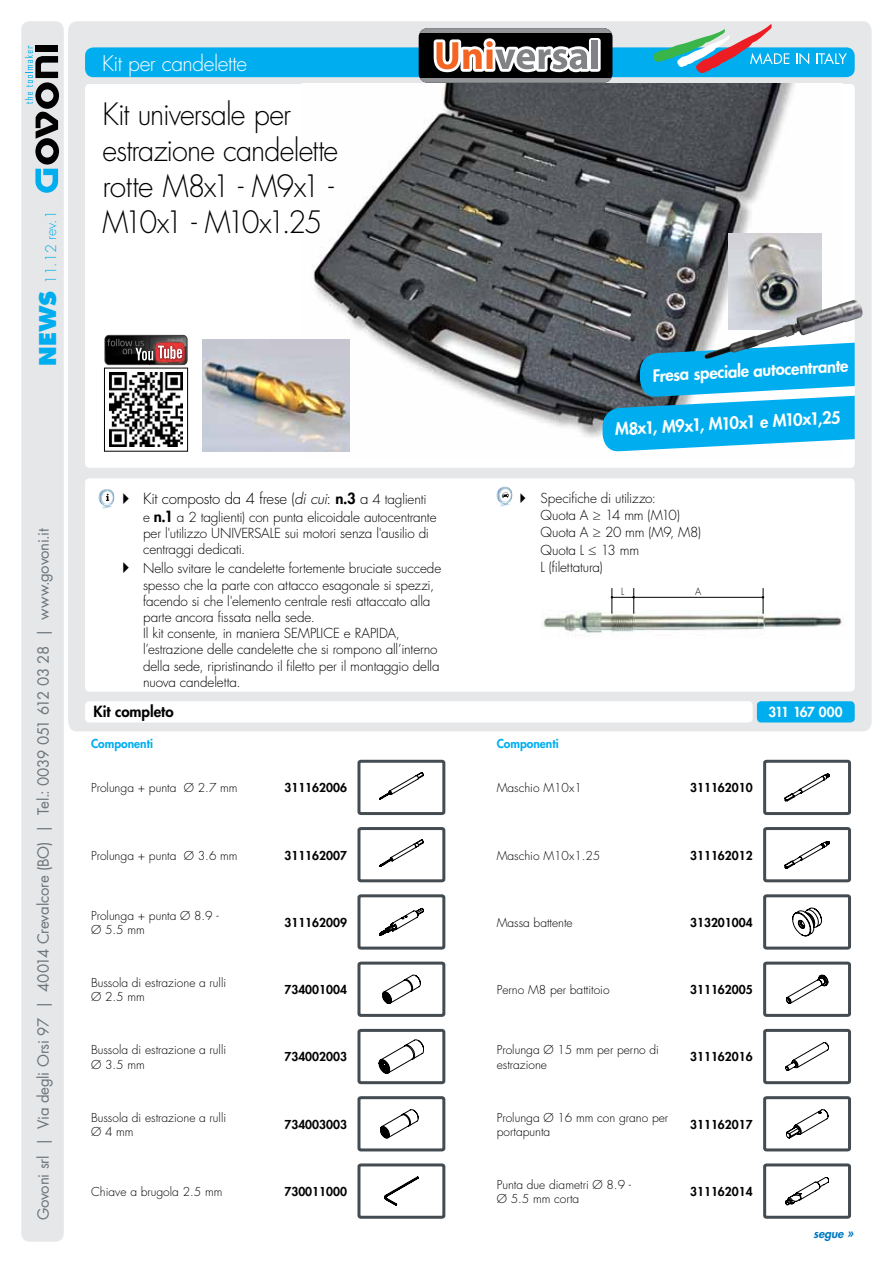
<style>
.page{position:relative;width:893px;height:1263px;background:#fff}
.page>*{position:absolute;margin:0;border:0;box-sizing:border-box;transform-origin:0 0}
.t1{font:300 30px/36px "Futura Std";letter-spacing:-.035em;color:#000;scale:.96 1}
.t2{font:300 21px "Futura Std";letter-spacing:-.02em;color:#fff}
.t3{font:800 16.5px "Futura Std";color:#fff}
.t4{font:15px "Futura Std";letter-spacing:-.02em;color:#6a757c}
.t5{font:300 15px "Futura Std";letter-spacing:-.01em;color:#000}
.t6{font:800 15px "Futura Std";color:#000}
.t7{font:300 14.25px "Futura Std";color:#00aeef}
.t8{font:300 13.5px/16.2px "Futura Std";letter-spacing:-.01em;color:#000}
.t9{font:800 13.5px "Futura Std";letter-spacing:-.05em;color:#fff}
.t10{font:300 12px/14.4px "Futura Std";color:#000}
.t11{font:800 12px "Futura Std";color:#000}
.t12{font:800 12px "Futura Std";color:#00aeef}
.t13{font:italic 800 12px "Futura Std";color:#0079c1}
.t14{font:300 9.6px "Futura Std";color:#000}
.s1{font-weight:800;font-size:22.5px}
.s2{font-style:italic}
.s3{font-weight:800}
.s4{font-size:13.5px}
.s5{font-weight:800;font-size:15px}
</style>
<div class="page">
<div style="left:68px;top:21px;width:804px;height:710px;background:#e6e7e8"></div>
<div style="left:85px;top:84px;width:770px;height:384px;background:#fff;border-radius:4px"></div>
<img style="left:303px;top:84px;width:519px;height:368px">
<div style="left:21px;top:21px;width:43px;height:1221px;background:#e6e7e8;border-radius:9px"></div>
<div style="left:35px;top:45px;width:23px;height:7px;background:#000"></div>
<svg style="left:25px;top:46px;width:34px;height:147px"></svg>
<svg style="left:379px;top:772px;width:45px;height:28px"></svg>
<div style="left:357px;top:760px;width:88px;height:55px;border:3px solid #444c51;border-radius:2px"></div>
<svg style="left:379px;top:840px;width:45px;height:27px"></svg>
<div style="left:357px;top:827px;width:88px;height:55px;border:3px solid #444c51;border-radius:2px"></div>
<svg style="left:379px;top:908px;width:45px;height:28px"></svg>
<div style="left:357px;top:894px;width:88px;height:55px;border:3px solid #444c51;border-radius:2px"></div>
<svg style="left:382px;top:975px;width:38px;height:28px"></svg>
<div style="left:357px;top:961px;width:88px;height:56px;border:3px solid #444c51;border-radius:2px"></div>
<svg style="left:379px;top:1040px;width:45px;height:33px"></svg>
<div style="left:357px;top:1029px;width:88px;height:55px;border:3px solid #444c51;border-radius:2px"></div>
<svg style="left:380px;top:1109px;width:38px;height:29px"></svg>
<div style="left:357px;top:1096px;width:88px;height:55px;border:3px solid #444c51;border-radius:2px"></div>
<svg style="left:384px;top:1177px;width:34px;height:28px"></svg>
<div style="left:357px;top:1163px;width:88px;height:56px;border:3px solid #444c51;border-radius:2px"></div>
<svg style="left:785px;top:774px;width:44px;height:27px"></svg>
<div style="left:763px;top:760px;width:88px;height:55px;border:3px solid #444c51;border-radius:2px"></div>
<svg style="left:785px;top:841px;width:44px;height:27px"></svg>
<div style="left:763px;top:827px;width:88px;height:55px;border:3px solid #444c51;border-radius:2px"></div>
<svg style="left:792px;top:908px;width:30px;height:28px"></svg>
<div style="left:763px;top:894px;width:88px;height:55px;border:3px solid #444c51;border-radius:2px"></div>
<svg style="left:786px;top:975px;width:42px;height:28px"></svg>
<div style="left:763px;top:961px;width:88px;height:56px;border:3px solid #444c51;border-radius:2px"></div>
<svg style="left:785px;top:1042px;width:44px;height:29px"></svg>
<div style="left:763px;top:1029px;width:88px;height:55px;border:3px solid #444c51;border-radius:2px"></div>
<svg style="left:786px;top:1109px;width:42px;height:29px"></svg>
<div style="left:763px;top:1096px;width:88px;height:55px;border:3px solid #444c51;border-radius:2px"></div>
<svg style="left:785px;top:1177px;width:44px;height:28px"></svg>
<div style="left:763px;top:1163px;width:88px;height:56px;border:3px solid #444c51;border-radius:2px"></div>
<div style="left:85px;top:478px;width:770px;height:213px;background:#fff;border-radius:4px"></div>
<svg style="left:99px;top:489px;width:16px;height:20px"></svg>
<svg style="left:497px;top:486px;width:16px;height:21px"></svg>
<img style="left:542px;top:611px;width:302px;height:26px">
<svg style="left:611px;top:588px;width:24px;height:26px"></svg>
<hr style="left:632px;top:597px;width:131px;height:1px;background:#000">
<svg style="left:762px;top:588px;width:2px;height:26px"></svg>
<svg style="left:603px;top:343px;width:252px;height:109px;background:#2dacdc"></svg>
<div style="left:757px;top:701px;width:98px;height:21px;background:#00aeef;border-radius:4px"></div>
<div style="left:85px;top:701px;width:668px;height:21px;background:#fff;border-radius:4px"></div>
<div style="left:85px;top:47px;width:770px;height:30px;background:#00aeef;border-radius:9px"></div>
<svg style="left:796px;top:53px;width:13px;height:11px"></svg>
<svg style="left:816px;top:53px;width:31px;height:11px"></svg>
<svg style="left:652px;top:23px;width:137px;height:50px"></svg>
<svg style="left:419px;top:28px;width:193px;height:55px;background:#6f6561"></svg>
<div style="left:592px;top:41px;width:6px;height:28px;background:#808285"></div>
<svg style="left:104px;top:335px;width:85px;height:34px;background:#664f4f"></svg>
<div style="left:104px;top:368px;width:84px;height:83px;border:1px solid #000"></div>
<img style="left:109px;top:373px;width:74px;height:73px">
<img style="left:729px;top:234px;width:92px;height:66px">
<img style="left:703px;top:300px;width:162px;height:60px">
<img style="left:203px;top:340px;width:146px;height:111px">
<p class="t7" style="left:42px;top:366px;width:157px;rotate:-90deg"><span class="s1">NEWS</span> 11.12 rev.1</p>
<p class="t4" style="left:34px;top:1220px;width:694px;rotate:-90deg">Govoni srl | Via degli Orsi 97 | 40014 Crevalcore (BO) | Tel.: 0039 051 612 03 28 | www.govoni.it</p>
<h2 class="t2" style="left:102px;top:51px;width:147px">Kit per candelette</h2>
<h1 class="t1" style="left:103px;top:97px;width:247px">Kit universale per estrazione candelette rotte M8x1 - M9x1 -<br>M10x1 - M10x1.25</h1>
<p class="t5" style="left:143px;top:489px;width:285px">Kit composto da 4 frese (<span class="s2">di cui</span>: <span class="s3">n.3</span> a <span class="s4">4 taglienti</span></p>
<p class="t8" style="left:143px;top:509px;width:295px">e <span class="s5">n.1</span> a 2 taglienti) con punta elicoidale autocentrante per l'utilizzo UNIVERSALE sui motori senza l'ausilio di centraggi dedicati.</p>
<p class="t8" style="left:143px;top:561px;width:300px">Nello svitare le candelette fortemente bruciate succede spesso che la parte con attacco esagonale si spezzi, facendo si che l'elemento centrale resti attaccato alla parte ancora fissata nella sede.<br>Il kit consente, in maniera SEMPLICE e RAPIDA, l’estrazione delle candelette che si rompono all’interno della sede, ripristinando il filetto per il montaggio della nuova candeletta.</p>
<p class="t3" style="left:652px;top:365px;width:198px;rotate:-3deg">Fresa speciale autocentrante</p>
<p class="t3" style="left:614px;top:419px;width:227px;rotate:-3deg">M8x1, M9x1, M10x1 e M10x1,25</p>
<p class="t8" style="left:541px;top:490px;width:162px;line-height:17.2px">Specifiche di utilizzo:<br>Quota A ≥ 14 mm (M10)<br>Quota A ≥ 20 mm (M9, M8)<br>Quota L ≤ 13 mm<br>L (filettatura)</p>
<p class="t14" style="left:621px;top:585px;width:5px">L</p>
<p class="t14" style="left:695px;top:585px;width:8px">A</p>
<p class="t6" style="left:94px;top:701px;width:82px">Kit completo</p>
<p class="t9" style="left:768px;top:704px;width:76px">311 167 000</p>
<p class="t12" style="left:91px;top:736px;width:64px">Componenti</p>
<p class="t10" style="left:91px;top:781px;width:148px">Prolunga + punta Ø 2.7 mm</p>
<p class="t11" style="left:284px;top:780px;width:64px">311162006</p>
<p class="t10" style="left:91px;top:848px;width:148px">Prolunga + punta Ø 3.6 mm</p>
<p class="t11" style="left:284px;top:848px;width:64px">311162007</p>
<p class="t10" style="left:91px;top:908px;width:129px">Prolunga + punta Ø 8.9 -<br>Ø 5.5 mm</p>
<p class="t11" style="left:284px;top:915px;width:64px">311162009</p>
<p class="t10" style="left:91px;top:976px;width:137px">Bussola di estrazione a rulli<br>Ø 2.5 mm</p>
<p class="t11" style="left:284px;top:982px;width:64px">734001004</p>
<p class="t10" style="left:91px;top:1043px;width:137px">Bussola di estrazione a rulli<br>Ø 3.5 mm</p>
<p class="t11" style="left:284px;top:1049px;width:64px">734002003</p>
<p class="t10" style="left:91px;top:1110px;width:137px">Bussola di estrazione a rulli<br>Ø 4 mm</p>
<p class="t11" style="left:284px;top:1117px;width:64px">734003003</p>
<p class="t10" style="left:91px;top:1185px;width:133px">Chiave a brugola 2.5 mm</p>
<p class="t11" style="left:284px;top:1184px;width:64px">730011000</p>
<p class="t12" style="left:497px;top:736px;width:64px">Componenti</p>
<p class="t10" style="left:497px;top:781px;width:87px">Maschio M10x1</p>
<p class="t11" style="left:690px;top:780px;width:64px">311162010</p>
<p class="t10" style="left:497px;top:848px;width:105px">Maschio M10x1.25</p>
<p class="t11" style="left:690px;top:848px;width:64px">311162012</p>
<p class="t10" style="left:497px;top:916px;width:78px">Massa battente</p>
<p class="t11" style="left:690px;top:915px;width:64px">313201004</p>
<p class="t10" style="left:497px;top:983px;width:114px">Perno M8 per battitoio</p>
<p class="t11" style="left:690px;top:982px;width:64px">311162005</p>
<p class="t10" style="left:497px;top:1043px;width:164px">Prolunga Ø 15 mm per perno di estrazione</p>
<p class="t11" style="left:690px;top:1049px;width:64px">311162016</p>
<p class="t10" style="left:497px;top:1110px;width:173px">Prolunga Ø 16 mm con grano per portapunta</p>
<p class="t11" style="left:690px;top:1117px;width:64px">311162017</p>
<p class="t10" style="left:497px;top:1177px;width:136px">Punta due diametri Ø 8.9 -<br>Ø 5.5 mm corta</p>
<p class="t11" style="left:690px;top:1184px;width:64px">311162014</p>
<p class="t13" style="left:813px;top:1226px;width:41px">segue »</p>
</div>
